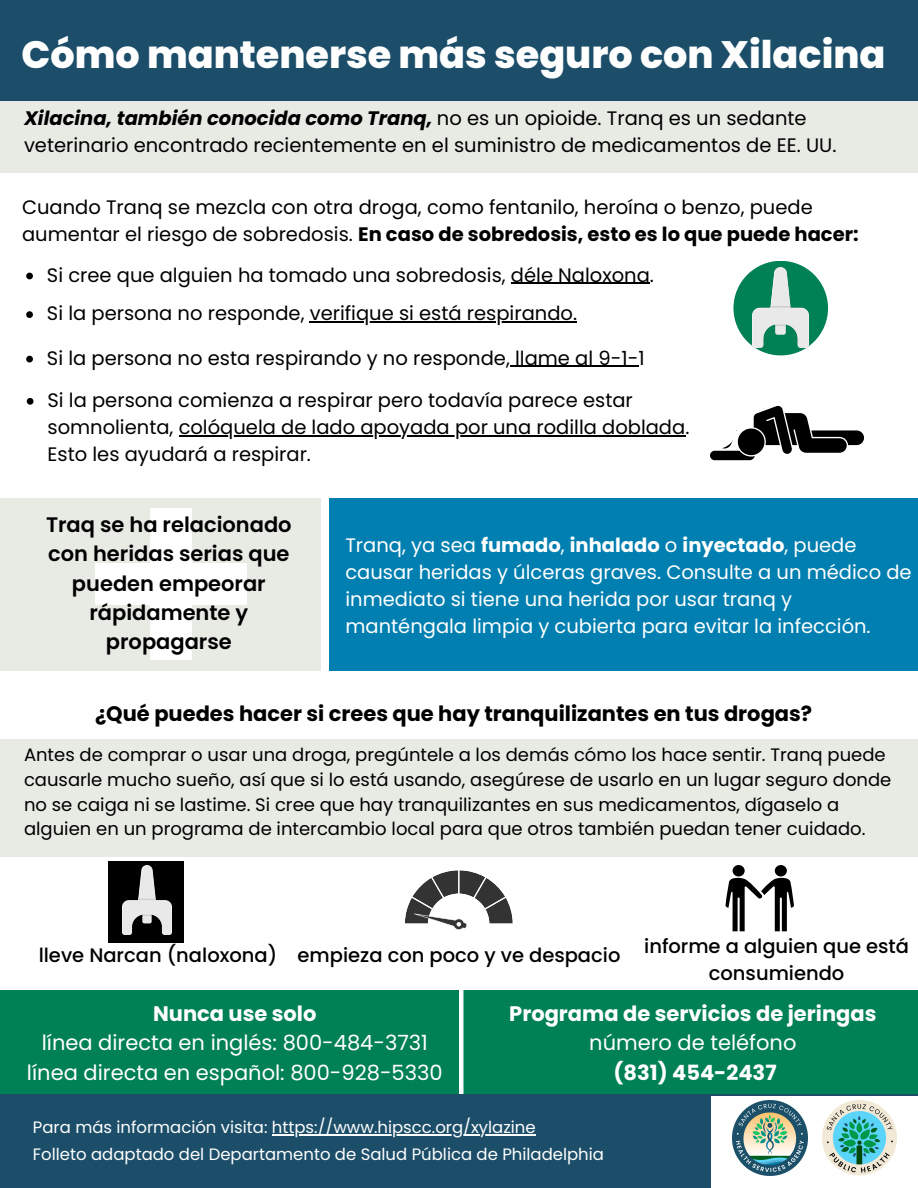
<style>
.page{position:relative;width:918px;height:1188px;background:#fff}
.page>*{position:absolute;margin:0;border:0;box-sizing:border-box;transform-origin:0 0}
.t1{font:800 38.1px "Poppins";color:#fff}
.t2{font:600 21px/29.2px "Poppins";color:#000;text-align:center}
.t3{font:700 21px/29.2px "Poppins";color:#fff;text-align:center}
.t4{font:21px "Poppins";color:#fff}
.t5{font:700 21px "Poppins";color:#000}
.t6{font:19.5px/27px "Poppins";color:#000}
.t7{font:19.5px "Poppins";color:#fff}
.t8{font:500 19.5px/27px "Poppins";color:#000;text-align:center}
.t9{font:700 19.5px "Poppins";color:#fff}
.t10{font:18px "Poppins";color:#000}
.t11{font:16.5px "Poppins";color:#fefefe}
.s1{font-weight:700;font-style:italic}
.s2{font-weight:700}
.s3{font-weight:400}
</style>
<div class="page">
<div style="left:0;top:0;width:918px;height:102px;background:#1c4e69"></div>
<div style="left:0;top:498px;width:321px;height:172px;background:#e8ebe4"></div>
<div style="left:329px;top:498px;width:589px;height:172px;background:#007fb0"></div>
<div style="left:0;top:990px;width:918px;height:106px;background:#008155"></div>
<div style="left:0;top:101px;width:918px;height:71px;background:#e8ebe4"></div>
<div style="left:150px;top:508px;width:41px;height:152px;background:#fff"></div>
<div style="left:95px;top:564px;width:152px;height:41px;background:#fff"></div>
<div style="left:0;top:739px;width:918px;height:117px;background:#e8ebe4"></div>
<div style="left:459px;top:958px;width:5px;height:146px;background:#fff"></div>
<div style="left:0;top:1095px;width:918px;height:93px;background:#1c4e69"></div>
<div style="left:108px;top:861px;width:75px;height:82px;background:#000"></div>
<img style="left:123px;top:866px;width:48px;height:68px">
<div style="left:775px;top:865px;width:12px;height:11px;background:#000;border-radius:50%"></div>
<svg style="left:726px;top:878px;width:68px;height:53px"></svg>
<div style="left:733px;top:865px;width:12px;height:11px;background:#000;border-radius:50%"></div>
<svg style="left:405px;top:870px;width:108px;height:60px"></svg>
<div style="left:711px;top:1096px;width:207px;height:92px;background:#fff"></div>
<hr style="left:272px;top:1134px;width:264px;height:1px;background:#fefefe">
<img style="left:822px;top:1101px;width:74px;height:75px">
<img style="left:732px;top:1101px;width:76px;height:75px">
<div style="left:733px;top:261px;width:95px;height:94px;background:#008155;border-radius:50%"></div>
<img style="left:753px;top:268px;width:56px;height:80px">
<svg style="left:26px;top:273px;width:7px;height:6px"></svg>
<hr style="left:511px;top:283px;width:139px;height:1px;background:#000">
<svg style="left:26px;top:311px;width:7px;height:7px"></svg>
<hr style="left:310px;top:321px;width:267px;height:1px;background:#000">
<svg style="left:26px;top:356px;width:7px;height:6px"></svg>
<hr style="left:510px;top:366px;width:128px;height:1px;background:#000">
<svg style="left:27px;top:398px;width:7px;height:7px"></svg>
<hr style="left:179px;top:435px;width:506px;height:1px;background:#000">
<svg style="left:710px;top:405px;width:154px;height:55px"></svg>
<p class="t1" style="left:22px;top:28px;width:865px">Cómo mantenerse más seguro con Xilacina</p>
<p class="t6" style="left:24px;top:104px;width:814px"><span class="s1">Xilacina, también conocida como Tranq,</span> no es un opioide. Tranq es un sedante veterinario encontrado recientemente en el suministro de medicamentos de EE. UU.</p>
<p class="t6" style="left:22px;top:193px;width:838px">Cuando Tranq se mezcla con otra droga, como fentanilo, heroína o benzo, puede aumentar el riesgo de sobredosis. <span class="s2">En caso de sobredosis, esto es lo que puede hacer:</span></p>
<p class="t6" style="left:47px;top:261px;width:609px">Si cree que alguien ha tomado una sobredosis, déle Naloxona.</p>
<p class="t6" style="left:47px;top:300px;width:532px">Si la persona no responde, verifique si está respirando.</p>
<p class="t6" style="left:47px;top:344px;width:599px">Si la persona no esta respirando y no responde, llame al 9-1-1</p>
<p class="t6" style="left:48px;top:387px;width:643px">Si la persona comienza a respirar pero todavía parece estar somnolienta, colóquela de lado apoyada por una rodilla doblada.<br>Esto les ayudará a respirar.</p>
<p class="t2" style="left:46px;top:510px;width:247px">Traq se ha relacionado con heridas serias que pueden empeorar rápidamente y propagarse</p>
<p class="t9" style="left:345px;top:531px;width:513px"><span class="s3">Tranq, ya sea</span> fumado<span class="s3">,</span> inhalado <span class="s3">o</span> inyectado<span class="s3">, puede</span></p>
<p class="t7" style="left:345px;top:558px;width:568px">causar heridas y úlceras graves. Consulte a un médico de</p>
<p class="t7" style="left:345px;top:585px;width:448px">inmediato si tiene una herida por usar tranq y</p>
<p class="t7" style="left:345px;top:612px;width:527px">manténgala limpia y cubierta para evitar la infección.</p>
<p class="t5" style="left:95px;top:699px;width:719px">¿Qué puedes hacer si crees que hay tranquilizantes en tus drogas?</p>
<p class="t10" style="left:24px;top:742px;width:863px">Antes de comprar o usar una droga, pregúntele a los demás cómo los hace sentir. Tranq puede</p>
<p class="t10" style="left:24px;top:767px;width:869px">causarle mucho sueño, así que si lo está usando, asegúrese de usarlo en un lugar seguro donde</p>
<p class="t10" style="left:24px;top:792px;width:817px">no se caiga ni se lastime. Si cree que hay tranquilizantes en sus medicamentos, dígaselo a</p>
<p class="t10" style="left:24px;top:816px;width:843px">alguien en un programa de intercambio local para que otros también puedan tener cuidado.</p>
<p class="t8" style="left:39px;top:942px;width:240px">lleve Narcan (naloxona)</p>
<p class="t8" style="left:298px;top:942px;width:324px">empieza con poco y ve despacio</p>
<p class="t8" style="left:644px;top:933px;width:266px">informe a alguien que está consumiendo</p>
<p class="t3" style="left:153px;top:999px;width:165px">Nunca use solo</p>
<p class="t4" style="left:42px;top:1028px;width:388px">línea directa en inglés: 800-484-3731</p>
<p class="t4" style="left:27px;top:1057px;width:417px">línea directa en español: 800-928-5330</p>
<p class="t3" style="left:509px;top:999px;width:369px">Programa de servicios de jeringas <span class="s3">número de teléfono</span></p>
<p class="t3" style="left:614px;top:1058px;width:165px">(831) 454-2437</p>
<p class="t11" style="left:33px;top:1116px;width:504px">Para más información visita: https://www.hipscc.org/xylazine</p>
<p class="t11" style="left:33px;top:1143px;width:573px">Folleto adaptado del Departamento de Salud Pública de Philadelphia</p>
</div>
